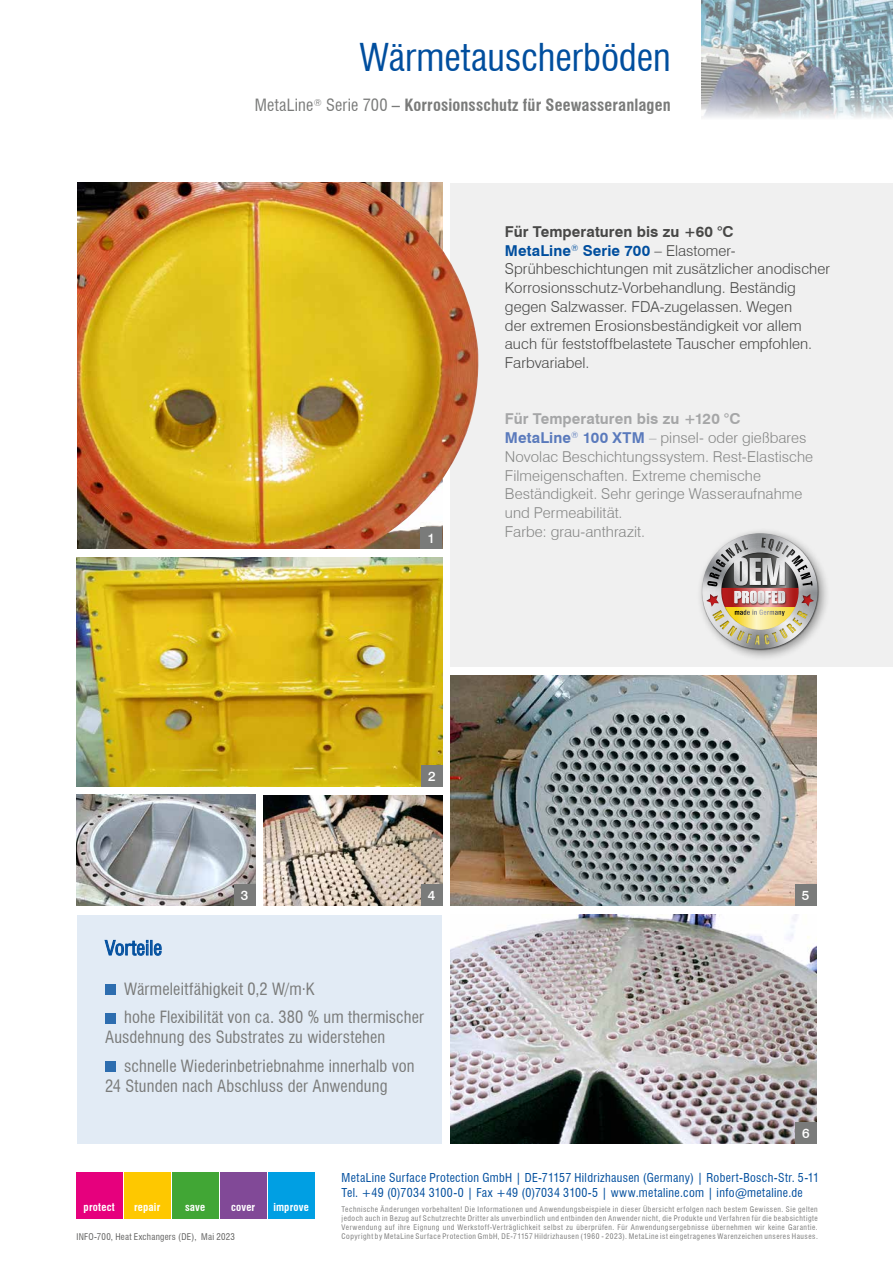
<style>
.page{position:relative;width:893px;height:1263px;background:#fff}
.page>*{position:absolute;margin:0;border:0;box-sizing:border-box;transform-origin:0 0}
.t1{font:condensed 37.5px "Swiss 721 BT";letter-spacing:-.005em;color:#004e9e}
.t2{font:condensed 19.5px "Swiss 721 BT";letter-spacing:.01em;color:#004e9e}
.t3{font:16.8px "Swiss 911 BT Extra Compressed";letter-spacing:.025em;color:#fff;scale:1.16 1}
.t4{font:condensed 16.5px/28.8px "Swiss 721 BT";letter-spacing:.01em;color:#7a7b7a}
.t5{font:700 condensed 16.5px "Swiss 721 BT";letter-spacing:.005em;color:#7a7b7a}
.t6{font:300 15px/18.8px "Swiss 721 BT";letter-spacing:.005em;color:#484847}
.t7{font:300 15px/18.8px "Swiss 721 BT";letter-spacing:.005em;color:#878887}
.t8{font:500 13.5px "Swiss 721 BT";color:#fff}
.t9{font:condensed 12px/15px "Swiss 721 BT";letter-spacing:.03em;color:#004e9e}
.t10{font:700 condensed 10.8px "Swiss 721 BT";letter-spacing:.015em;color:#fff}
.t11{font:700 condensed 10.65px "Swiss 721 BT";letter-spacing:.045em;color:#fff}
.t12{font:condensed 9px "Swiss 721 BT";letter-spacing:.03em;color:#626261}
.t13{font:condensed 7.5px/9px "Swiss 721 BT";letter-spacing:.07em;color:#626261;text-align:justify}
.s1{font-weight:400}
.s2{font-weight:700}
.s3{font-weight:700;color:#004e9e}
.s4{font-weight:700;color:#a5a6a7}
.s5{font-weight:700;color:#5a7abc}
.s6{color:#a5a6a7}
</style>
<div class="page">
<div style="left:124px;top:1173px;width:46px;height:46px;background:#fec800"></div>
<div style="left:172px;top:1173px;width:46px;height:46px;background:#41a635"></div>
<div style="left:76px;top:1173px;width:46px;height:46px;background:#e6007d"></div>
<div style="left:268px;top:1173px;width:46px;height:46px;background:#009fe3"></div>
<div style="left:220px;top:1173px;width:46px;height:46px;background:#814997"></div>
<div style="left:451px;top:183px;width:442px;height:483px;background:#f0f0f0"></div>
<img style="left:702px;top:0;width:191px;height:118px">
<img style="left:77px;top:183px;width:205px;height:366px">
<img style="left:451px;top:915px;width:365px;height:229px">
<div style="left:795px;top:1123px;width:21px;height:21px;background:#7a7b7a"></div>
<img style="left:451px;top:676px;width:365px;height:229px">
<div style="left:795px;top:884px;width:21px;height:21px;background:#7a7b7a"></div>
<img style="left:77px;top:795px;width:178px;height:111px">
<div style="left:234px;top:884px;width:21px;height:22px;background:#7a7b7a"></div>
<img style="left:264px;top:795px;width:178px;height:111px">
<div style="left:421px;top:884px;width:21px;height:22px;background:#7a7b7a"></div>
<img style="left:77px;top:557px;width:365px;height:230px">
<div style="left:421px;top:765px;width:21px;height:22px;background:#7a7b7a"></div>
<img style="left:692px;top:531px;width:134px;height:136px">
<svg style="left:702px;top:533px;width:116px;height:116px"></svg>
<img style="left:735px;top:591px;width:50px;height:12px">
<img style="left:282px;top:183px;width:197px;height:366px">
<div style="left:77px;top:915px;width:365px;height:229px;background:#e2ebf5"></div>
<svg style="left:104px;top:940px;width:58px;height:16px"></svg>
<div style="left:105px;top:984px;width:11px;height:11px;background:#2d6daf"></div>
<div style="left:105px;top:1013px;width:11px;height:10px;background:#2d6daf"></div>
<div style="left:105px;top:1061px;width:11px;height:11px;background:#2d6daf"></div>
<h1 class="t1" style="left:360px;top:35px;width:313px">Wärmetauscherböden</h1>
<h3 class="t5" style="left:255px;top:96px;width:417px"><span class="s1">MetaLine</span><sup>®</sup> <span class="s1">Serie 700 –</span> Korrosionsschutz für Seewasseranlagen</h3>
<h3 class="t8" style="left:427px;top:530px;width:9px">1</h3>
<h3 class="t8" style="left:428px;top:768px;width:9px">2</h3>
<p class="t6" style="left:505px;top:222px;width:327px"><span class="s2">Für Temperaturen bis zu +60 °C<br></span><span class="s3">MetaLine</span><sup>®</sup> <span class="s3">Serie 700</span> – Elastomer-Sprühbeschichtungen mit zusätzlicher anodischer Korrosionsschutz-Vorbehandlung. Beständig gegen Salzwasser. FDA-zugelassen. Wegen<br>der extremen Erosionsbeständigkeit vor allem auch für feststoffbelastete Tauscher empfohlen.<br>Farbvariabel.</p>
<p class="t7" style="left:505px;top:409px;width:310px"><span class="s4">Für Temperaturen bis zu +120 °C </span><span class="s5">MetaLine</span><sup>®</sup> <span class="s5">100 XTM</span> <span class="s6">–</span> pinsel- oder gießbares Novolac Beschichtungssystem. Rest-Elastische Filmeigenschaften. Extreme chemische Beständigkeit. Sehr geringe Wasseraufnahme und Permeabilität.<br>Farbe: grau-anthrazit.</p>
<h3 class="t3" style="left:734px;top:588px;width:46px">PROOFED</h3>
<h3 class="t8" style="left:241px;top:887px;width:9px">3</h3>
<h3 class="t8" style="left:428px;top:887px;width:9px">4</h3>
<h3 class="t8" style="left:802px;top:887px;width:9px">5</h3>
<h2 class="t2" style="left:105px;top:936px;width:58px">Vorteile</h2>
<h3 class="t4" style="left:124px;top:974px;width:301px">Wärmeleitfähigkeit 0,2 W/m.K<br>hohe Flexibilität von ca. 380 % um thermischer</h3>
<h3 class="t4" style="left:124px;top:1023px;width:292px;text-indent:-19px">Ausdehnung des Substrates zu widerstehen schnelle Wiederinbetriebnahme innerhalb von</h3>
<h3 class="t4" style="left:105px;top:1071px;width:284px">24 Stunden nach Abschluss der Anwendung</h3>
<h3 class="t8" style="left:802px;top:1125px;width:9px">6</h3>
<h3 class="t9" style="left:342px;top:1170px;width:479px">MetaLine Surface Protection GmbH | DE-71157 Hildrizhausen (Germany) | Robert-Bosch-Str. 5-11<br>Tel. +49 (0)7034 3100-0 | Fax +49 (0)7034 3100-5 | www.metaline.com | info@metaline.de</h3>
<h3 class="t11" style="left:80px;top:1200px;width:34px">protect</h3>
<h3 class="t11" style="left:131px;top:1200px;width:29px">repair</h3>
<h3 class="t11" style="left:182px;top:1200px;width:23px">save</h3>
<h3 class="t11" style="left:227px;top:1200px;width:27px">cover</h3>
<h3 class="t11" style="left:269px;top:1200px;width:39px">improve</h3>
<p class="t13" style="left:342px;top:1205px;width:478px">Technische Änderungen vorbehalten! Die Informationen und Anwendungsbeispiele in dieser Übersicht erfolgen nach bestem Gewissen. Sie gelten jedoch auch in Bezug auf Schutzrechte Dritter als unverbindlich und entbinden den Anwender nicht, die Produkte und Verfahren für die beabsichtigte Verwendung auf ihre Eignung und Werkstoff-Verträglichkeit selbst zu überprüfen. Für Anwendungsergebnisse übernehmen wir keine Garantie.<br>Copyright by MetaLine Surface Protection GmbH, DE-71157 Hildrizhausen (1960 - 2023). MetaLine ist eingetragenes Warenzeichen unseres Hauses.</p>
<h3 class="t10" style="left:84px;top:1201px;width:33px">protect</h3>
<h3 class="t10" style="left:134px;top:1201px;width:28px">repair</h3>
<h3 class="t10" style="left:185px;top:1201px;width:22px">save</h3>
<h3 class="t10" style="left:231px;top:1201px;width:26px">cover</h3>
<h3 class="t10" style="left:273px;top:1201px;width:37px">improve</h3>
<p class="t12" style="left:77px;top:1232px;width:160px">INFO-700, Heat Exchangers (DE), Mai 2023</p>
</div>
